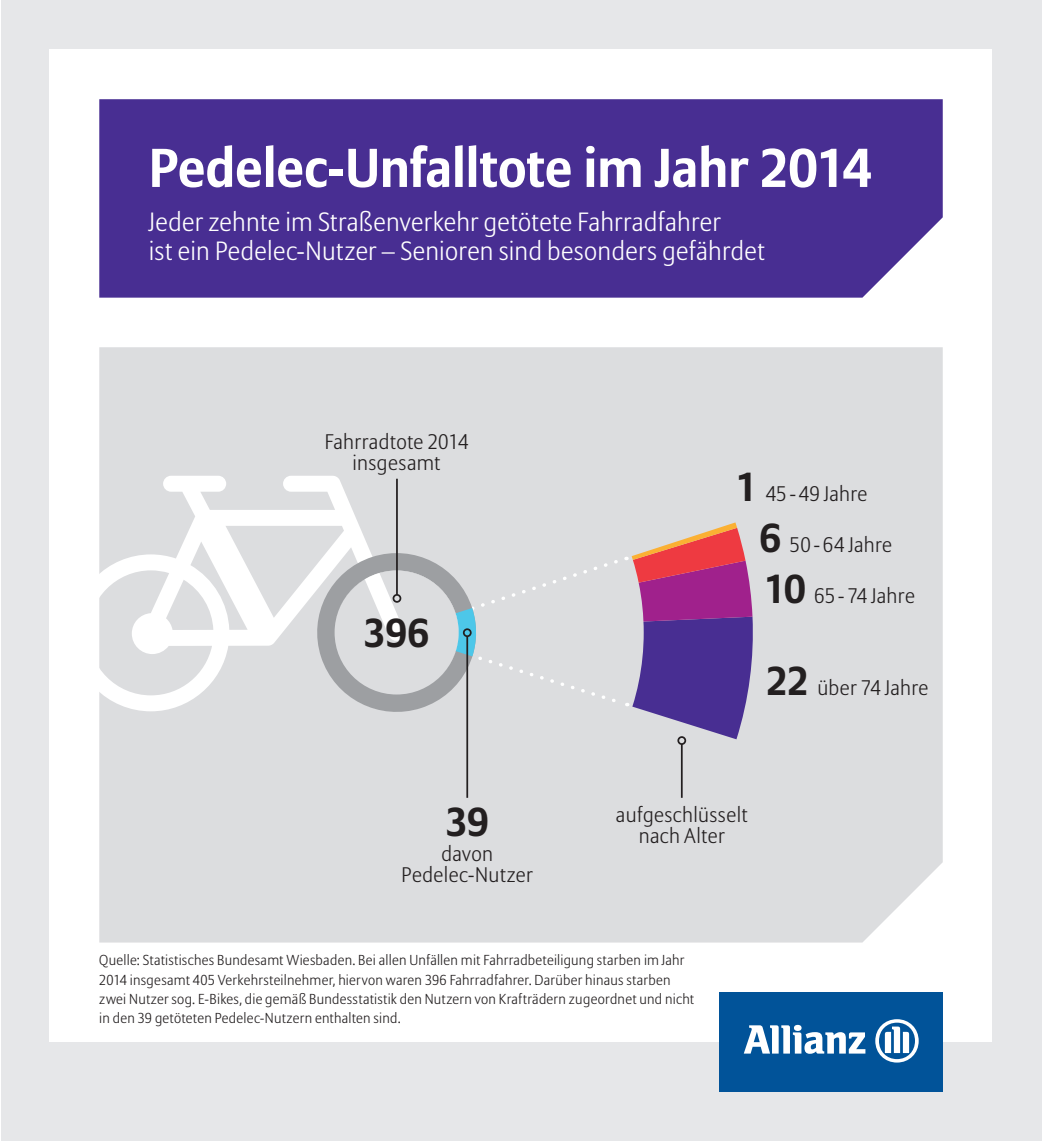
<style>
.page{position:relative;width:1042px;height:1141px;background:#fff}
.page>*{position:absolute;margin:0;border:0;box-sizing:border-box;transform-origin:0 0}
.t1{font:700 54.25px "Allianz Sans";letter-spacing:-.005em;color:#fff}
.t2{font:700 40.25px "Allianz Sans";color:#231f20}
.t3{font:300 26.25px/29.8px "Allianz Sans";letter-spacing:.01em;color:#fff}
.t4{font:300 21px/21px "Allianz Sans";letter-spacing:.015em;color:#231f20;text-align:center}
.t5{font:300 14.35px/19.2px "Allianz Sans";letter-spacing:.015em;color:#231f20}
.s1{font-weight:700;font-size:40.25px}
</style>
<div class="page">
<div style="left:1px;top:0;width:1041px;height:1141px;background:#e6e7e9"></div>
<div style="left:50px;top:50px;width:942px;height:992px;background:#fff"></div>
<div style="left:99px;top:347px;width:844px;height:596px;background:#dcdddf"></div>
<div style="left:99px;top:99px;width:844px;height:199px;background:#482e92"></div>
<div style="left:226px;top:385px;width:418px;height:495px;background:#dcdddf"></div>
<div style="left:719px;top:992px;width:224px;height:99px;background:#015399"></div>
<svg style="left:744px;top:1025px;width:121px;height:29px"></svg>
<svg style="left:875px;top:1019px;width:43px;height:44px"></svg>
<svg style="left:99px;top:476px;width:376px;height:235px;fill:#dcdddf"></svg>
<svg style="left:307px;top:522px;width:447px;height:217px"></svg>
<hr style="left:466px;top:636px;width:2px;height:162px;background:#231f20">
<div style="left:463px;top:628px;width:9px;height:9px;border:2px solid #231f20;border-radius:50%"></div>
<hr style="left:681px;top:744px;width:1px;height:54px;background:#231f20">
<div style="left:677px;top:736px;width:9px;height:9px;border:2px solid #231f20;border-radius:50%"></div>
<hr style="left:396px;top:479px;width:2px;height:116px;background:#231f20">
<div style="left:392px;top:594px;width:9px;height:9px;border:2px solid #231f20;border-radius:50%"></div>
<h1 class="t1" style="left:149px;top:133px;width:725px">Pedelec-Unfalltote im Jahr 2014</h1>
<h3 class="t3" style="left:149px;top:208px;width:617px">Jeder zehnte im Straßenverkehr getötete Fahrradfahrer<br>ist ein Pedelec-Nutzer – Senioren sind besonders gefährdet</h3>
<h3 class="t4" style="left:325px;top:432px;width:145px">Fahrradtote 2014 insgesamt</h3>
<h2 class="t2" style="left:363px;top:607px;width:68px">396</h2>
<h2 class="t2" style="left:445px;top:796px;width:45px">39</h2>
<h3 class="t4" style="left:402px;top:844px;width:133px">davon<br>Pedelec-Nutzer</h3>
<h3 class="t4" style="left:735px;top:485px;width:134px"><span class="s1">1</span> 45-49 Jahre</h3>
<h3 class="t4" style="left:759px;top:535px;width:134px"><span class="s1">6</span> 50-64 Jahre</h3>
<h3 class="t4" style="left:764px;top:586px;width:153px"><span class="s1">10</span> 65 - 74 Jahre</h3>
<h3 class="t4" style="left:766px;top:678px;width:164px"><span class="s1">22</span> über 74 Jahre</h3>
<h3 class="t4" style="left:616px;top:805px;width:133px">aufgeschlüsselt nach Alter</h3>
<p class="t5" style="left:99px;top:951px;width:596px">Quelle: Statistisches Bundesamt Wiesbaden. Bei allen Unfällen mit Fahrradbeteiligung starben im Jahr 2014 insgesamt 405 Verkehrsteilnehmer, hiervon waren 396 Fahrradfahrer. Darüber hinaus starben zwei Nutzer sog. E-Bikes, die gemäß Bundesstatistik den Nutzern von Krafträdern zugeordnet und nicht in den 39 getöteten Pedelec-Nutzern enthalten sind.</p>
</div>
